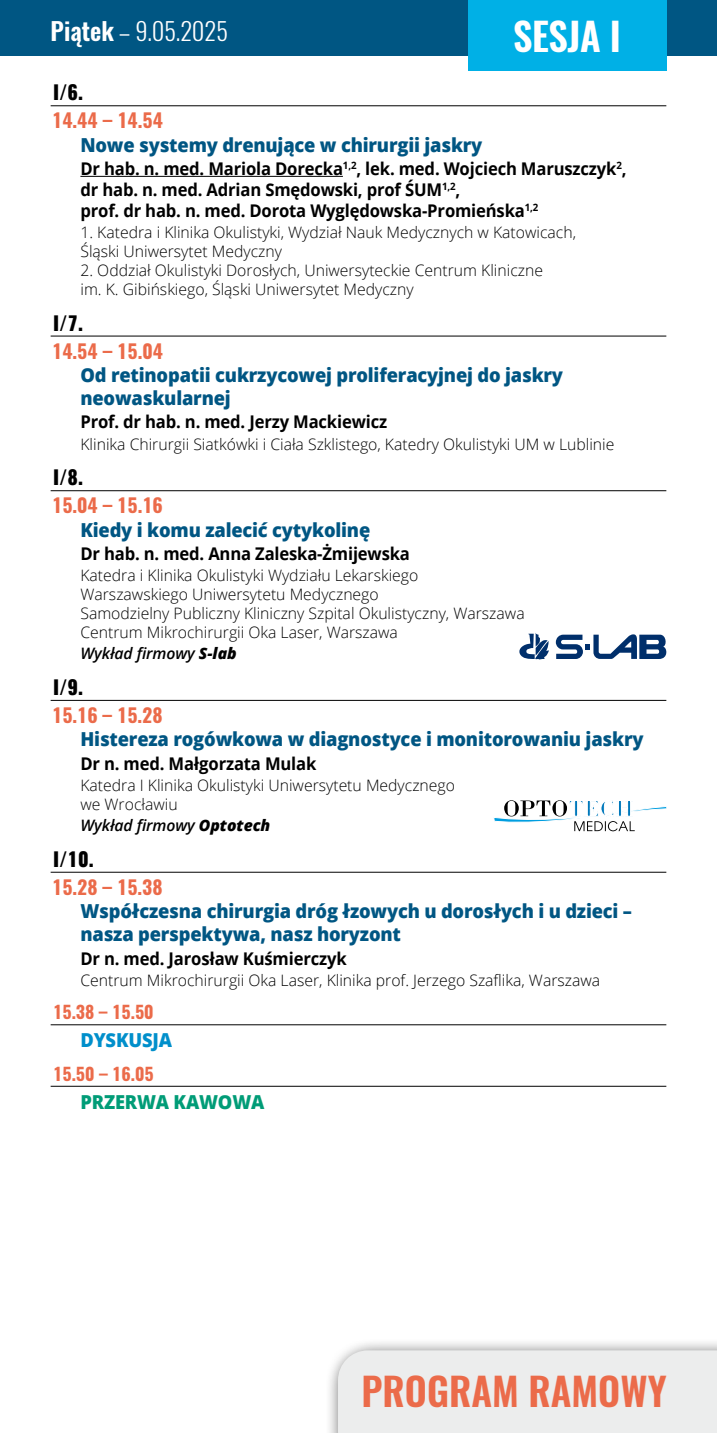
<style>
.page{position:relative;width:717px;height:1433px;background:#fff}
.page>*{position:absolute;margin:0;border:0;box-sizing:border-box;transform-origin:0 0}
.t1{font:600 38.5px "Oswald";color:#eb6b4a}
.t2{font:600 38.5px "Oswald";letter-spacing:-.01em;color:#fff}
.t3{font:300 24.5px "Oswald";color:#fff}
.t4{font:800 19.25px/23.1px "Open Sans";letter-spacing:-.01em;color:#005683;scale:.95 1}
.t5{font:700 19.25px "Oswald";color:#eb6b4a}
.t6{font:800 19.25px "Oswald";color:#000}
.t7{font:800 19.25px "Open Sans";letter-spacing:-.01em;color:#009c77;scale:.95 1}
.t8{font:800 19.25px "Open Sans";letter-spacing:-.01em;color:#008fcb;scale:.95 1}
.t9{font:700 17.5px/21px "Open Sans";letter-spacing:-.01em;color:#000;scale:.95 1}
.t10{font:700 17.5px "Oswald";color:#eb6b4a}
.t11{font:300 15.75px/18.9px "Open Sans";color:#000}
.t12{font:italic 600 15.75px "Open Sans";letter-spacing:-.005em;color:#000}
.s1{font-weight:600}
.s2{font-weight:800}
</style>
<div class="page">
<div style="left:0;top:0;width:716px;height:56px;background:#005683"></div>
<div style="left:467px;top:0;width:199px;height:71px;background:#00b0e6"></div>
<div style="left:325px;top:1337px;width:391px;height:96px;background:#000;opacity:.75"></div>
<div style="left:338px;top:1350px;width:378px;height:83px;background:#eceded"></div>
<hr style="left:51px;top:105px;width:615px;height:1px;background:#000">
<hr style="left:80px;top:176px;width:263px;height:1px;background:#000">
<hr style="left:51px;top:336px;width:615px;height:1px;background:#000">
<hr style="left:51px;top:490px;width:615px;height:1px;background:#000">
<hr style="left:51px;top:700px;width:615px;height:1px;background:#000">
<hr style="left:51px;top:872px;width:615px;height:1px;background:#000">
<hr style="left:51px;top:1024px;width:615px;height:1px;background:#000">
<hr style="left:51px;top:1086px;width:615px;height:1px;background:#000">
<svg style="left:519px;top:633px;width:30px;height:26px"></svg>
<svg style="left:555px;top:634px;width:111px;height:25px"></svg>
<svg style="left:494px;top:800px;width:172px;height:31px"></svg>
<h2 class="t3" style="left:51px;top:15px;width:179px"><span class="s1">Piątek</span> – 9.05.2025</h2>
<h1 class="t2" style="left:513px;top:9px;width:109px">SESJA I</h1>
<p class="t6" style="left:53px;top:79px;width:32px">I/6.</p>
<p class="t5" style="left:52px;top:107px;width:112px">14.44 – 14.54</p>
<p class="t4" style="left:80px;top:132px;width:424px">Nowe systemy drenujące w chirurgii jaskry</p>
<p class="t9" style="left:80px;top:158px;width:576px">Dr hab. n. med. Mariola Dorecka<sup>1,2</sup>, lek. med. Wojciech Maruszczyk<sup>2</sup>, dr hab. n. med. Adrian Smędowski, prof ŚUM<sup>1,2</sup>,<br>prof. dr hab. n. med. Dorota Wyględowska-Promieńska<sup>1,2</sup></p>
<p class="t11" style="left:80px;top:223px;width:497px">1. Katedra i Klinika Okulistyki, Wydział Nauk Medycznych w Katowicach,<br>Śląski Uniwersytet Medyczny</p>
<p class="t11" style="left:80px;top:261px;width:464px">2. Oddział Okulistyki Dorosłych, Uniwersyteckie Centrum Kliniczne im. K. Gibińskiego, Śląski Uniwersytet Medyczny</p>
<p class="t6" style="left:53px;top:309px;width:31px">I/7.</p>
<p class="t5" style="left:52px;top:337px;width:112px">14.54 – 15.04</p>
<p class="t4" style="left:80px;top:362px;width:509px">Od retinopatii cukrzycowej proliferacyjnej do jaskry neowaskularnej</p>
<p class="t9" style="left:80px;top:411px;width:324px">Prof. dr hab. n. med. Jerzy Mackiewicz</p>
<p class="t11" style="left:80px;top:434px;width:535px">Klinika Chirurgii Siatkówki i Ciała Szklistego, Katedry Okulistyki UM w Lublinie</p>
<p class="t6" style="left:53px;top:464px;width:32px">I/8.</p>
<p class="t5" style="left:52px;top:492px;width:112px">15.04 – 15.16</p>
<p class="t4" style="left:80px;top:517px;width:306px">Kiedy i komu zalecić cytykolinę</p>
<p class="t9" style="left:80px;top:543px;width:348px">Dr hab. n. med. Anna Zaleska-Żmijewska</p>
<p class="t11" style="left:80px;top:566px;width:445px">Katedra i Klinika Okulistyki Wydziału Lekarskiego Warszawskiego Uniwersytetu Medycznego<br>Samodzielny Publiczny Kliniczny Szpital Okulistyczny, Warszawa Centrum Mikrochirurgii Oka Laser, Warszawa</p>
<p class="t12" style="left:80px;top:643px;width:158px">Wykład firmowy <span class="s2">S-lab</span></p>
<p class="t6" style="left:53px;top:673px;width:32px">I/9.</p>
<p class="t5" style="left:52px;top:702px;width:112px">15.16 – 15.28</p>
<p class="t4" style="left:80px;top:726px;width:594px">Histereza rogówkowa w diagnostyce i monitorowaniu jaskry</p>
<p class="t9" style="left:80px;top:752px;width:250px">Dr n. med. Małgorzata Mulak</p>
<p class="t11" style="left:80px;top:775px;width:376px">Katedra I Klinika Okulistyki Uniwersytetu Medycznego we Wrocławiu</p>
<p class="t12" style="left:80px;top:815px;width:191px">Wykład firmowy <span class="s2">Optotech</span></p>
<p class="t6" style="left:53px;top:845px;width:42px">I/10.</p>
<p class="t5" style="left:52px;top:873px;width:112px">15.28 – 15.38</p>
<p class="t4" style="left:80px;top:898px;width:582px">Współczesna chirurgia dróg łzowych u dorosłych i u dzieci – nasza perspektywa, nasz horyzont</p>
<p class="t9" style="left:80px;top:947px;width:282px">Dr n. med. Jarosław Kuśmierczyk</p>
<p class="t11" style="left:80px;top:970px;width:521px">Centrum Mikrochirurgii Oka Laser, Klinika prof. Jerzego Szaflika, Warszawa</p>
<p class="t10" style="left:53px;top:1000px;width:102px">15.38 – 15.50</p>
<p class="t8" style="left:80px;top:1026px;width:98px">DYSKUSJA</p>
<p class="t10" style="left:53px;top:1061px;width:102px">15.50 – 16.05</p>
<p class="t7" style="left:80px;top:1087px;width:195px">PRZERWA KAWOWA</p>
<h1 class="t1" style="left:361px;top:1364px;width:306px">PROGRAM RAMOWY</h1>
</div>
